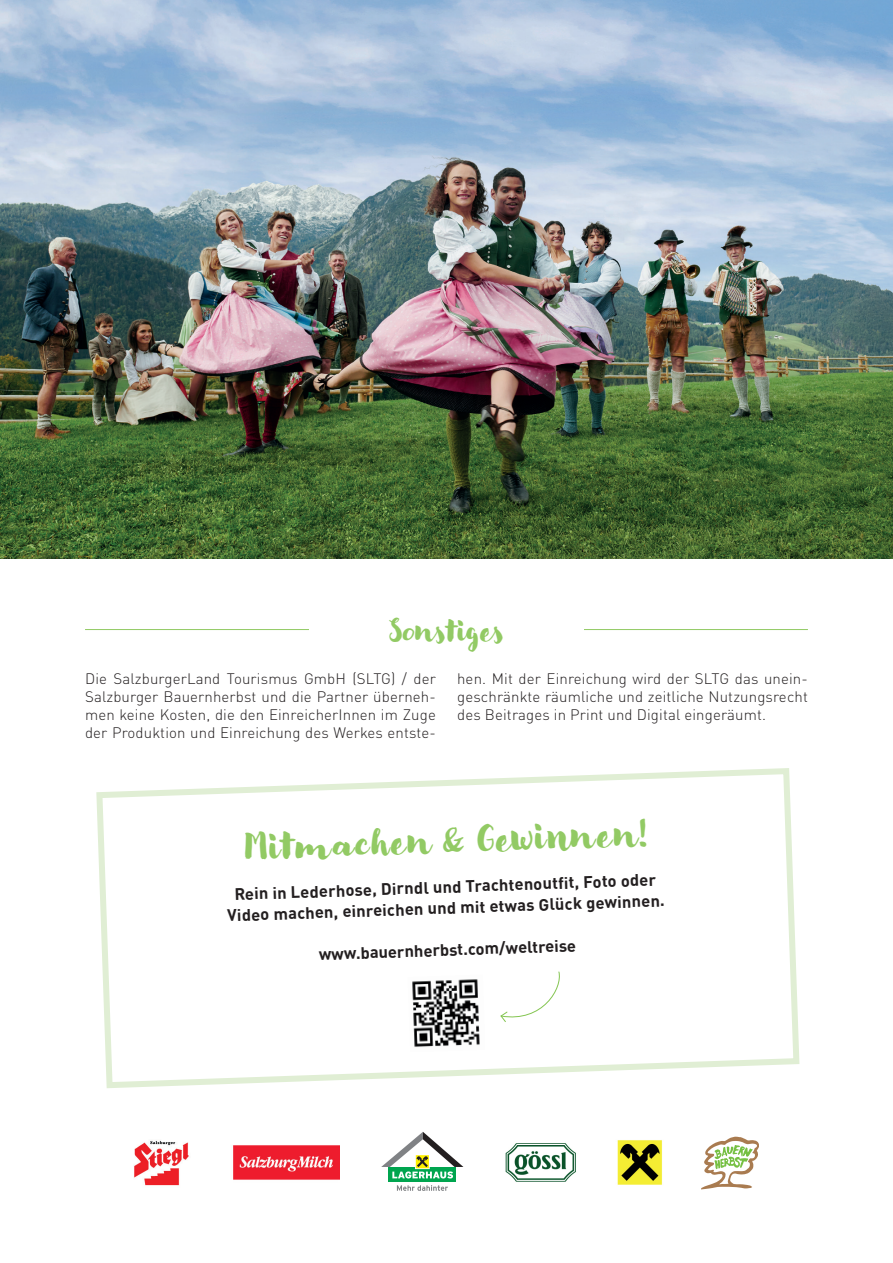
<style>
.page{position:relative;width:893px;height:1263px;background:#fff}
.page>*{position:absolute;margin:0;border:0;box-sizing:border-box;transform-origin:0 0}
.t1{font:33px "Modern Love";color:#92ca64}
.t2{font:27px "Modern Love";color:#92ca64}
.t3{font:700 16.5px/21px "DIN Pro";color:#231f20;text-align:center}
.t4{font:300 15px/18px "DIN Pro";letter-spacing:.01em;color:#231f20;text-align:justify}
</style>
<div class="page">
<hr style="left:85px;top:629px;width:723px;height:1px;background:#92ca64">
<div style="left:309px;top:615px;width:275px;height:24px;background:#fff"></div>
<img style="left:0;top:0;width:893px;height:558px">
<svg style="left:96px;top:768px;width:704px;height:320px"></svg>
<img style="left:408px;top:974px;width:77px;height:78px">
<svg style="left:500px;top:971px;width:63px;height:52px"></svg>
<img style="left:134px;top:1140px;width:205px;height:46px">
<svg style="left:701px;top:1137px;width:58px;height:52px"></svg>
<svg style="left:381px;top:1132px;width:83px;height:59px"></svg>
<img style="left:505px;top:1140px;width:157px;height:45px">
<h2 class="t2" style="left:388px;top:614px;width:118px">SONSTIGES</h2>
<p class="t4" style="left:85px;top:669px;width:352px">Die SalzburgerLand Tourismus GmbH (SLTG) / der Salzburger Bauernherbst und die Partner überneh&shy;men keine Kosten, die den EinreicherInnen im Zuge der Produktion und Einreichung des Werkes entste-</p>
<p class="t4" style="left:457px;top:669px;width:352px">hen. Mit der Einreichung wird der SLTG das unein&shy;geschränkte räumliche und zeitliche Nutzungsrecht des Beitrages in Print und Digital eingeräumt.</p>
<h1 class="t1" style="left:244px;top:828px;width:405px;rotate:-2deg">MITMACHEN &amp; GEWINN EN!</h1>
<p class="t3" style="left:226px;top:883px;width:439px;rotate:-2deg">Rein in Lederhose, Dirndl und Trachtenoutfit, Foto oder<br>Video machen, einreichen und mit etwas Glück gewinnen.</p>
<p class="t3" style="left:318px;top:943px;width:259px;rotate:-2deg">www.bauernherbst.com/weltreise</p>
</div>
